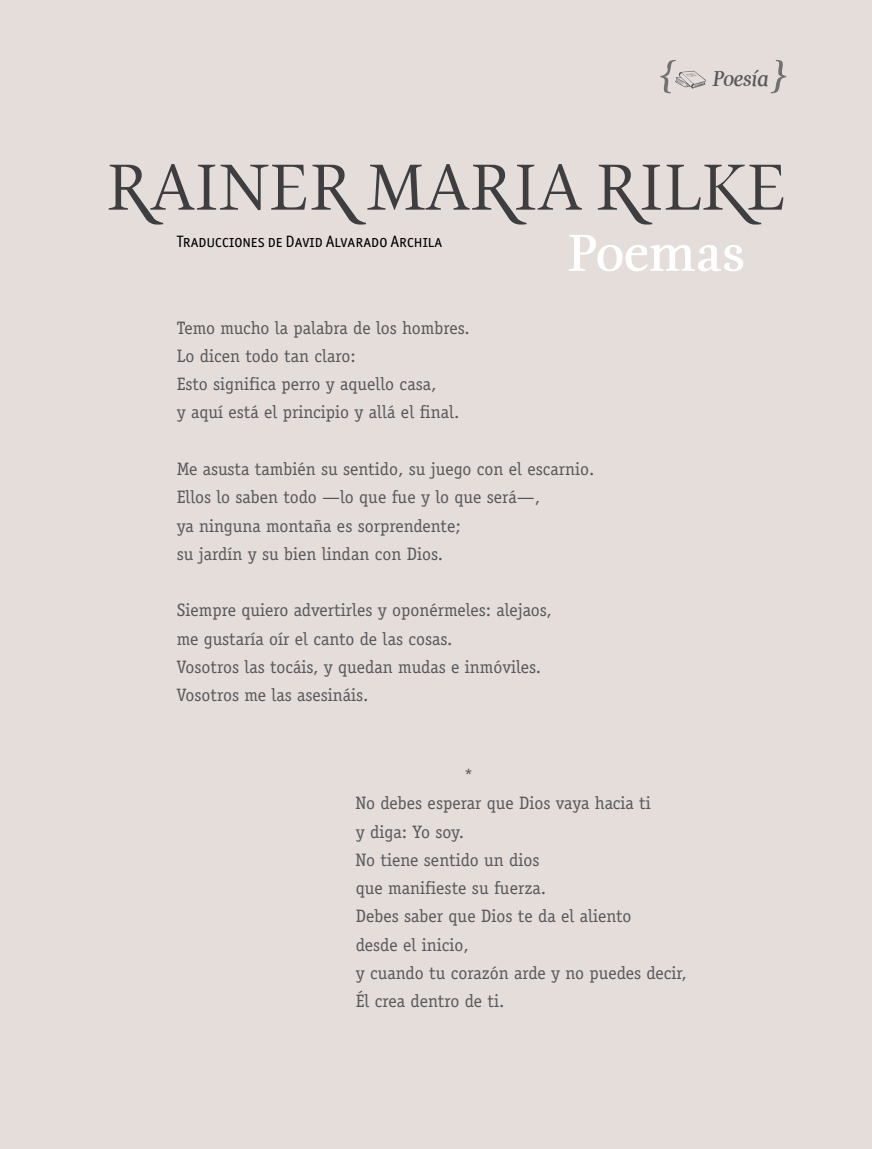
<style>
.page{position:relative;width:872px;height:1149px;background:#fff}
.page>*{position:absolute;margin:0;border:0;box-sizing:border-box;transform-origin:0 0}
.t1{font:67.5px "Esta Pro Display";color:#3e3d40}
.t2{font:700 54px "Esta";color:#fff}
.t3{font:italic 700 22.65px "Esta";color:#58585a}
.t4{font:18px/28.2px "Officina Serif";color:#58585a}
.t5{font:16.5px "Officina Sans ITC Book SC";color:#000}
</style>
<div class="page">
<div style="left:0;top:0;width:872px;height:1148px;background:#e5ddda"></div>
<svg style="left:660px;top:60px;width:46px;height:33px"></svg>
<svg style="left:770px;top:60px;width:17px;height:33px"></svg>
<p class="t3" style="left:712px;top:66px;width:58px">Poesía</p>
<h1 class="t1" style="left:106px;top:146px;width:681px">RAINER MARIA RILKE</h1>
<h2 class="t2" style="left:567px;top:221px;width:179px">Poemas</h2>
<p class="t5" style="left:177px;top:232px;width:267px">Traducciones de David Alvarado Archila</p>
<p class="t4" style="left:177px;top:313px;width:294px">Temo mucho la palabra de los hombres.<br>Lo dicen todo tan claro:<br>Esto significa perro y aquello casa,<br>y aquí está el principio y allá el final.</p>
<p class="t4" style="left:177px;top:454px;width:419px">Me asusta también su sentido, su juego con el escarnio.<br>Ellos lo saben todo —lo que fue y lo que será—,<br>ya ninguna montaña es sorprendente;<br>su jardín y su bien lindan con Dios.</p>
<p class="t4" style="left:177px;top:596px;width:376px">Siempre quiero advertirles y oponérmeles: alejaos, me gustaría oír el canto de las cosas.<br>Vosotros las tocáis, y quedan mudas e inmóviles.<br>Vosotros me las asesináis.</p>
<p class="t4" style="left:356px;top:760px;width:332px;text-indent:108px">*<br>No debes esperar que Dios vaya hacia ti<br>y diga: Yo soy.<br>No tiene sentido un dios<br>que manifieste su fuerza.<br>Debes saber que Dios te da el aliento<br>desde el inicio,<br>y cuando tu corazón arde y no puedes decir,<br>Él crea dentro de ti.</p>
</div>
